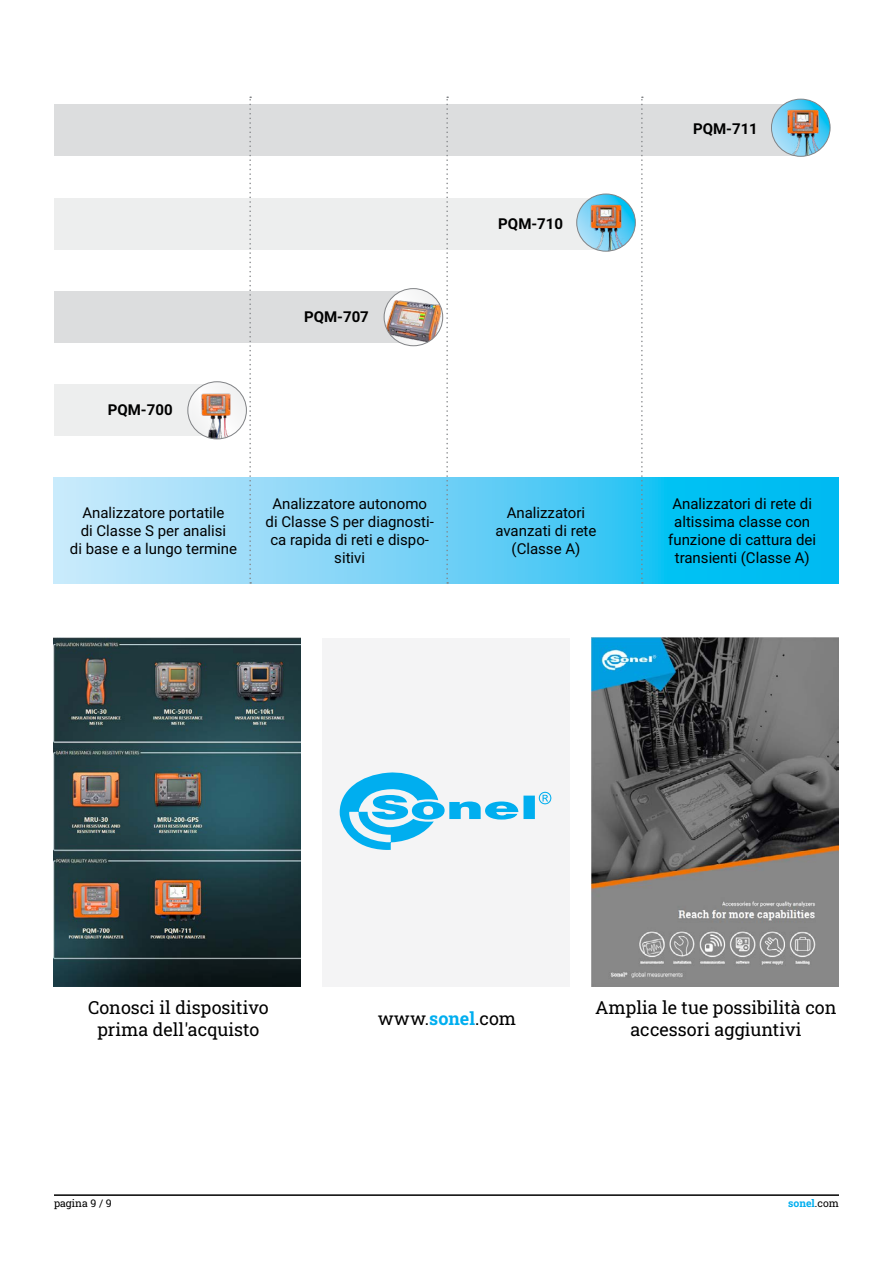
<style>
.page{position:relative;width:893px;height:1263px;background:#fff}
.page>*{position:absolute;margin:0;border:0;box-sizing:border-box;transform-origin:0 0}
.Podpis_reklam{font:18px/21.6px "Roboto Slab";color:#000;text-align:center}
.Podpis_porownan{font:15px/18px "Roboto";color:#000;text-align:center}
.Etykieta{font:700 15px "Roboto";color:#000}
.t1{font:10.5px "Roboto Slab";color:#000}
.t2{font:10.5px "Roboto Slab";color:#00aeef}
.s1{color:#00aeef}
.s2{color:#000}
</style>
<div class="page">
<hr style="left:54px;top:1194px;width:785px;height:2px;background:#000">
<div style="left:54px;top:292px;width:370px;height:51px;background:#dcddde"></div>
<svg style="left:54px;top:478px;width:785px;height:106px;background:#5acef6"></svg>
<div style="left:54px;top:385px;width:173px;height:51px;background:#edeeee"></div>
<div style="left:54px;top:199px;width:552px;height:51px;background:#edeeee"></div>
<div style="left:54px;top:104px;width:748px;height:51px;background:#dcddde"></div>
<svg style="left:641px;top:97px;width:2px;height:487px"></svg>
<svg style="left:188px;top:97px;width:63px;height:487px"></svg>
<img style="left:192px;top:385px;width:50px;height:54px">
<div style="left:187px;top:381px;width:60px;height:58px;border:1px solid #808285;border-radius:50%"></div>
<svg style="left:384px;top:97px;width:64px;height:487px"></svg>
<img style="left:385px;top:299px;width:56px;height:45px">
<div style="left:384px;top:288px;width:59px;height:58px;border:1px solid #808285;border-radius:50%"></div>
<svg style="left:771px;top:99px;width:53px;height:57px"></svg>
<img style="left:773px;top:109px;width:57px;height:47px">
<div style="left:771px;top:99px;width:59px;height:58px;border:1px solid #808285;border-radius:50%"></div>
<svg style="left:577px;top:194px;width:51px;height:9px"></svg>
<img style="left:577px;top:203px;width:58px;height:47px">
<div style="left:576px;top:194px;width:60px;height:58px;border:1px solid #808285;border-radius:50%"></div>
<div style="left:323px;top:638px;width:247px;height:348px;background:#f4f4f5"></div>
<img style="left:591px;top:638px;width:248px;height:348px">
<img style="left:53px;top:638px;width:248px;height:348px">
<svg style="left:340px;top:772px;width:211px;height:78px"></svg>
<p class="Etykieta" style="left:108px;top:399px;width:66px">PQM-700</p>
<p class="Etykieta" style="left:304px;top:306px;width:66px">PQM-707</p>
<p class="Etykieta" style="left:498px;top:213px;width:66px">PQM-710</p>
<p class="Etykieta" style="left:693px;top:118px;width:66px">PQM-711</p>
<p class="Podpis_porownan" style="left:70px;top:503px;width:169px">Analizzatore portatile<br>di Classe S per analisi<br>di base e a lungo termine</p>
<p class="Podpis_porownan" style="left:266px;top:494px;width:170px">Analizzatore autonomo di Classe S per diagnosti&shy;ca rapida di reti e dispo&shy;sitivi</p>
<p class="Podpis_porownan" style="left:495px;top:503px;width:103px">Analizzatori avanzati di rete (Classe A)</p>
<p class="Podpis_porownan" style="left:668px;top:494px;width:149px">Analizzatori di rete di altissima classe con funzione di cattura dei transienti (Classe A)</p>
<p class="Podpis_reklam" style="left:88px;top:996px;width:182px">Conosci il dispositivo prima dell'acquisto</p>
<p class="Podpis_reklam" style="left:378px;top:1007px;width:140px">www.<span class="s1">sonel</span>.com</p>
<p class="Podpis_reklam" style="left:595px;top:996px;width:243px">Amplia le tue possibilità con accessori aggiuntivi</p>
<p class="t1" style="left:54px;top:1196px;width:59px">pagina 9 / 9</p>
<p class="t2" style="left:788px;top:1196px;width:52px">sonel<span class="s2">.com</span></p>
</div>
